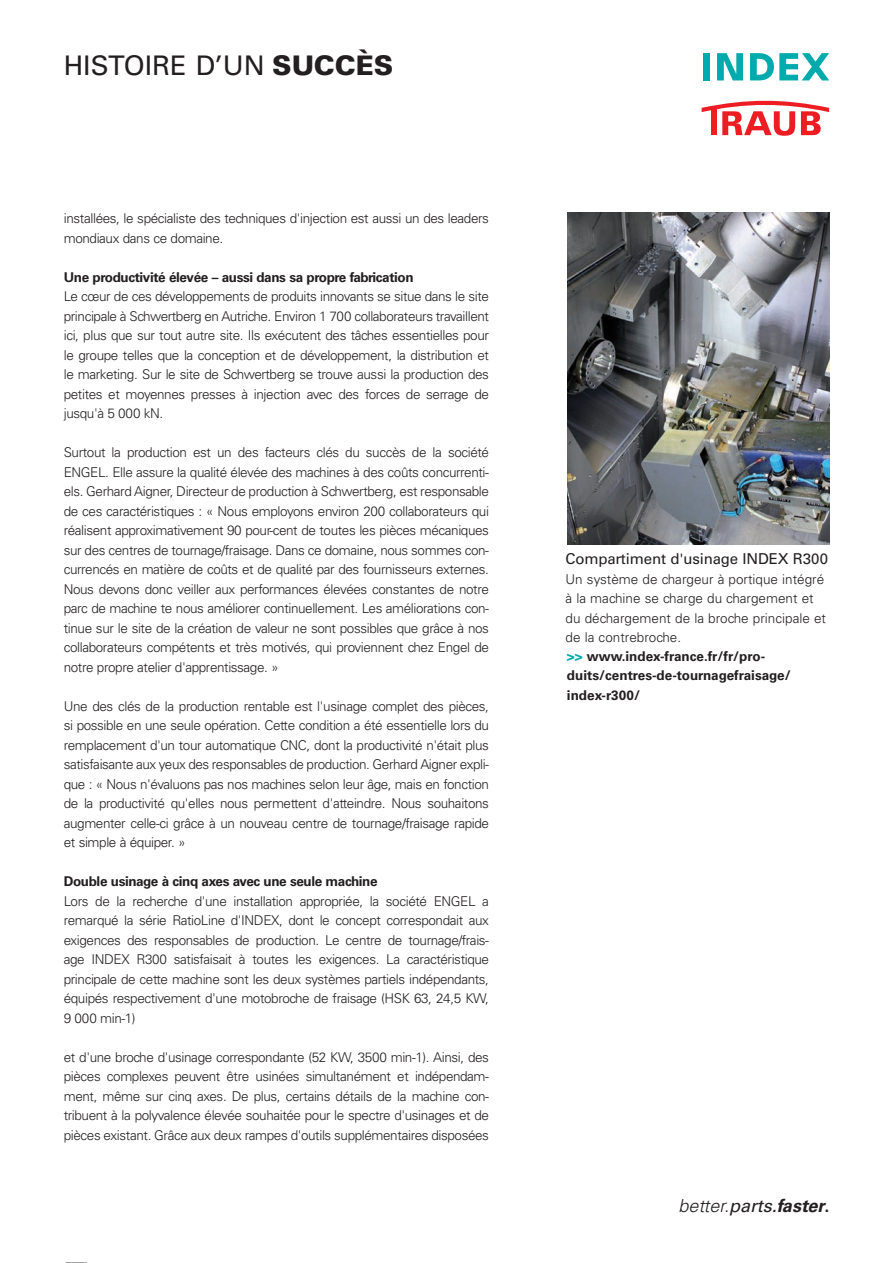
<style>
.page{position:relative;width:893px;height:1263px;background:#fff}
.page>*{position:absolute;margin:0;border:0;box-sizing:border-box;transform-origin:0 0}
.t1{font:27px "Univers";color:#231f20}
.t2{font:italic 300 18px "Univers";color:#231f20}
.t3{font:15px "Univers";letter-spacing:-.01em;color:#231f20}
.t4{font:300 13.5px/19.5px "Univers";letter-spacing:-.03em;color:#231f20;text-align:justify}
.t5{font:300 13.5px/19.4px "Univers";color:#231f20}
.t6{font:700 13.5px "Univers";letter-spacing:-.03em;color:#231f20}
.s1{font-weight:900}
.s2{font-weight:700;color:#00aaad}
.s3{font-weight:700}
.s4{font-weight:400}
.s5{font-weight:700;font-style:normal}
</style>
<div class="page">
<svg style="left:66px;top:1262px;width:21px;height:1px"></svg>
<svg style="left:702px;top:100px;width:127px;height:36px"></svg>
<div style="left:703px;top:53px;width:7px;height:27px;background:#00aaad"></div>
<svg style="left:717px;top:53px;width:26px;height:27px"></svg>
<svg style="left:750px;top:53px;width:79px;height:27px"></svg>
<img style="left:568px;top:213px;width:261px;height:331px">
<h1 class="t1" style="left:64px;top:49px;width:331px">HISTOIRE D’UN <span class="s1">SUCCÈS</span></h1>
<p class="t4" style="left:64px;top:209px;width:427px">installées, le spécialiste des techniques d'injection est aussi un des leaders mondiaux dans ce domaine.</p>
<p class="t6" style="left:64px;top:269px;width:351px">Une productivité élevée – aussi dans sa propre fabrication</p>
<p class="t4" style="left:64px;top:287px;width:427px">Le cœur de ces développements de produits innovants se situe dans le site principale à Schwertberg en Autriche. Environ 1 700 collaborateurs travaillent ici, plus que sur tout autre site. Ils exécutent des tâches essentielles pour le groupe telles que la conception et de développement, la distribution et le marketing. Sur le site de Schwertberg se trouve aussi la production des petites et moyennes presses à injection avec des forces de serrage de jusqu'à 5 000 kN.</p>
<p class="t4" style="left:64px;top:443px;width:427px">Surtout la production est un des facteurs clés du succès de la société ENGEL. Elle assure la qualité élevée des machines à des coûts concurrenti&shy;els. Gerhard Aigner, Directeur de production à Schwertberg, est responsable de ces caractéristiques : « Nous employons environ 200 collaborateurs qui réalisent approximativement 90 pour-cent de toutes les pièces mécaniques sur des centres de tournage/fraisage. Dans ce domaine, nous sommes con&shy;currencés en matière de coûts et de qualité par des fournisseurs externes.<br>Nous devons donc veiller aux performances élevées constantes de notre parc de machine te nous améliorer continuellement. Les améliorations con&shy;tinue sur le site de la création de valeur ne sont possibles que grâce à nos collaborateurs compétents et très motivés, qui proviennent chez Engel de notre propre atelier d'apprentissage. »</p>
<p class="t4" style="left:64px;top:696px;width:427px">Une des clés de la production rentable est l'usinage complet des pièces, si possible en une seule opération. Cette condition a été essentielle lors du remplacement d'un tour automatique CNC, dont la productivité n'était plus satisfaisante aux yeux des responsables de production. Gerhard Aigner expli&shy;que : « Nous n'évaluons pas nos machines selon leur âge, mais en fonction de la productivité qu'elles nous permettent d'atteindre. Nous souhaitons augmenter celle-ci grâce à un nouveau centre de tournage/fraisage rapide et simple à équiper. »</p>
<p class="t6" style="left:64px;top:873px;width:315px">Double usinage à cinq axes avec une seule machine</p>
<p class="t4" style="left:64px;top:891px;width:427px">Lors de la recherche d'une installation appropriée, la société ENGEL a remarqué la série RatioLine d'INDEX, dont le concept correspondait aux exigences des responsables de production. Le centre de tournage/frais&shy;age INDEX R300 satisfaisait à toutes les exigences. La caractéristique principale de cette machine sont les deux systèmes partiels indépendants, équipés respectivement d'une motobroche de fraisage (HSK 63, 24,5 KW, 9 000 min-1)</p>
<p class="t4" style="left:64px;top:1047px;width:427px">et d'une broche d'usinage correspondante (52 KW, 3500 min-1). Ainsi, des pièces complexes peuvent être usinées simultanément et indépendam&shy;ment, même sur cinq axes. De plus, certains détails de la machine con&shy;tribuent à la polyvalence élevée souhaitée pour le spectre d'usinages et de pièces existant. Grâce aux deux rampes d'outils supplémentaires disposées</p>
<p class="t3" style="left:566px;top:550px;width:264px">Compartiment d'usinage INDEX R300</p>
<p class="t5" style="left:566px;top:569px;width:262px">Un système de chargeur à portique intégré à la machine se charge du chargement et du déchargement de la broche principale et de la contrebroche.<br><span class="s2">&gt;&gt;</span> <span class="s3">www.index-france.fr/fr/pro&shy;duits/centres-de-tournagefraisage/ index-r300/</span></p>
<h2 class="t2" style="left:678px;top:1195px;width:153px">better.<span class="s4">parts.</span><span class="s3">faster</span><span class="s5">.</span></h2>
</div>
